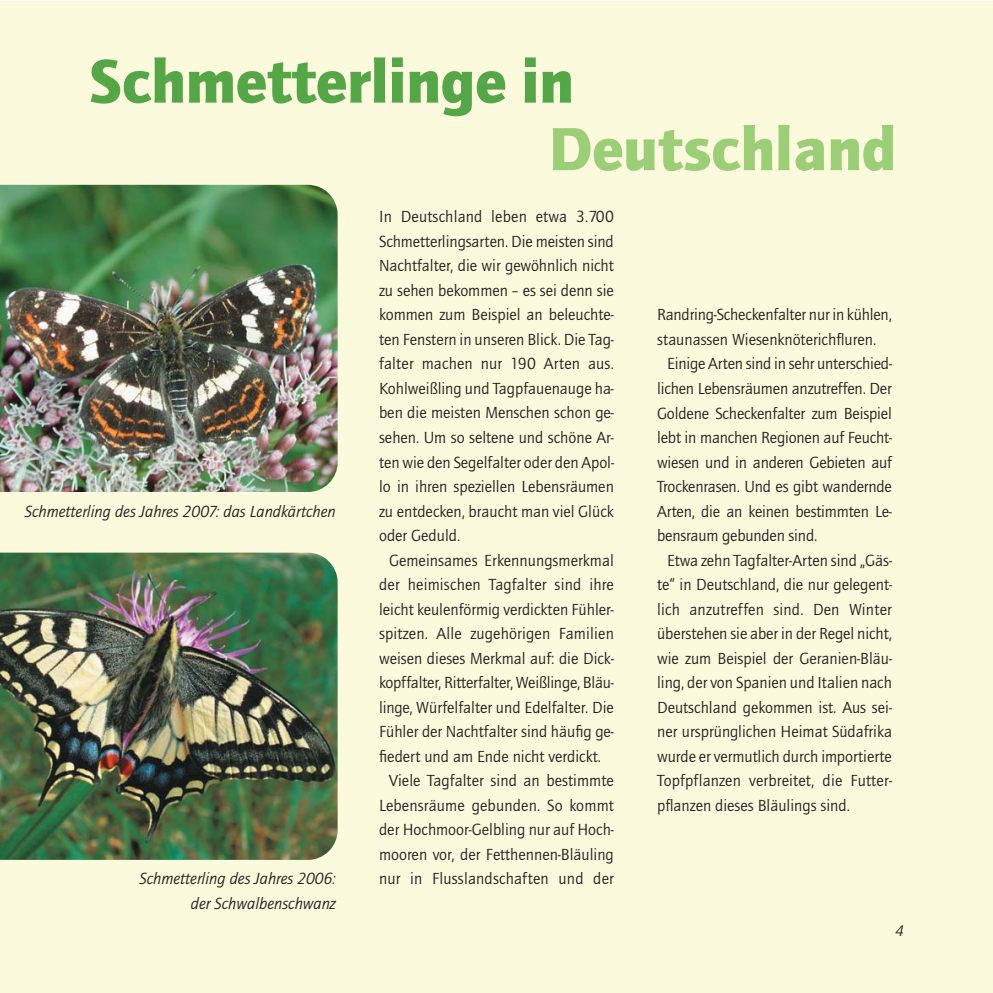
<style>
.page{position:relative;width:993px;height:993px;background:#fff}
.page>*{position:absolute;margin:0;border:0;box-sizing:border-box;transform-origin:0 0}
.t1{font:900 63px "Quay Itc T";color:#54a647}
.t2{font:900 63px "Quay Itc T";color:#9cce78}
.t3{font:16.62px "Quay Itc T";color:#231f20}
.t4{font:italic 16.62px/24.5px "Quay Itc T";color:#231f20;text-align:right}
.t5{font:italic 15.75px "Quay Itc T";color:#231f20}
</style>
<div class="page">
<div style="left:0;top:2px;width:992px;height:990px;background:#fbfadc"></div>
<img style="left:0;top:552px;width:337px;height:307px">
<img style="left:0;top:185px;width:337px;height:306px">
<h1 class="t1" style="left:89px;top:56px;width:486px">Schmetterlinge in</h1>
<h1 class="t2" style="left:548px;top:123px;width:349px">Deutschland</h1>
<p class="t4" style="left:25px;top:500px;width:312px">Schmetterling des Jahres 2007: das Landkärtchen</p>
<p class="t4" style="left:139px;top:867px;width:198px">Schmetterling des Jahres 2006: der Schwalbenschwanz</p>
<p class="t3" style="left:379px;top:210px;width:236px">In Deutschland leben etwa 3.700</p>
<p class="t3" style="left:379px;top:234px;width:236px">Schmetterlingsarten. Die meisten sind</p>
<p class="t3" style="left:379px;top:259px;width:236px">Nachtfalter, die wir gewöhnlich nicht</p>
<p class="t3" style="left:379px;top:283px;width:236px">zu sehen bekommen – es sei denn sie</p>
<p class="t3" style="left:379px;top:308px;width:236px">kommen zum Beispiel an beleuchte-</p>
<p class="t3" style="left:379px;top:332px;width:236px">ten Fenstern in unseren Blick. Die Tag-</p>
<p class="t3" style="left:379px;top:357px;width:236px">falter machen nur 190 Arten aus.</p>
<p class="t3" style="left:379px;top:381px;width:236px">Kohlweißling und Tagpfauenauge ha-</p>
<p class="t3" style="left:379px;top:406px;width:236px">ben die meisten Menschen schon ge-</p>
<p class="t3" style="left:379px;top:430px;width:236px">sehen. Um so seltene und schöne Ar-</p>
<p class="t3" style="left:379px;top:455px;width:236px">ten wie den Segelfalter oder den Apol-</p>
<p class="t3" style="left:379px;top:479px;width:236px">lo in ihren speziellen Lebensräumen</p>
<p class="t3" style="left:379px;top:504px;width:236px">zu entdecken, braucht man viel Glück</p>
<p class="t3" style="left:379px;top:528px;width:83px">oder Geduld.</p>
<p class="t3" style="left:389px;top:553px;width:226px">Gemeinsames Erkennungsmerkmal</p>
<p class="t3" style="left:379px;top:577px;width:236px">der heimischen Tagfalter sind ihre</p>
<p class="t3" style="left:379px;top:602px;width:236px">leicht keulenförmig verdickten Fühler-</p>
<p class="t3" style="left:379px;top:626px;width:236px">spitzen. Alle zugehörigen Familien</p>
<p class="t3" style="left:379px;top:651px;width:236px">weisen dieses Merkmal auf: die Dick-</p>
<p class="t3" style="left:379px;top:675px;width:236px">kopffalter, Ritterfalter, Weißlinge, Bläu-</p>
<p class="t3" style="left:379px;top:700px;width:236px">linge, Würfelfalter und Edelfalter. Die</p>
<p class="t3" style="left:379px;top:724px;width:236px">Fühler der Nachtfalter sind häufig ge-</p>
<p class="t3" style="left:379px;top:749px;width:223px">fiedert und am Ende nicht verdickt.</p>
<p class="t3" style="left:389px;top:773px;width:226px">Viele Tagfalter sind an bestimmte</p>
<p class="t3" style="left:379px;top:798px;width:236px">Lebensräume gebunden. So kommt</p>
<p class="t3" style="left:379px;top:822px;width:236px">der Hochmoor-Gelbling nur auf Hoch-</p>
<p class="t3" style="left:379px;top:847px;width:236px">mooren vor, der Fetthennen-Bläuling</p>
<p class="t3" style="left:379px;top:871px;width:236px">nur in Flusslandschaften und der</p>
<p class="t3" style="left:657px;top:308px;width:236px">Randring-Scheckenfalter nur in kühlen,</p>
<p class="t3" style="left:657px;top:332px;width:220px">staunassen Wiesenknöterichfluren.</p>
<p class="t3" style="left:666px;top:357px;width:226px">Einige Arten sind in sehr unterschied-</p>
<p class="t3" style="left:657px;top:381px;width:236px">lichen Lebensräumen anzutreffen. Der</p>
<p class="t3" style="left:657px;top:406px;width:236px">Goldene Scheckenfalter zum Beispiel</p>
<p class="t3" style="left:657px;top:430px;width:236px">lebt in manchen Regionen auf Feucht-</p>
<p class="t3" style="left:657px;top:455px;width:236px">wiesen und in anderen Gebieten auf</p>
<p class="t3" style="left:657px;top:479px;width:236px">Trockenrasen. Und es gibt wandernde</p>
<p class="t3" style="left:657px;top:504px;width:236px">Arten, die an keinen bestimmten Le-</p>
<p class="t3" style="left:657px;top:528px;width:162px">bensraum gebunden sind.</p>
<p class="t3" style="left:666px;top:553px;width:226px">Etwa zehn Tagfalter-Arten sind „Gäs-</p>
<p class="t3" style="left:657px;top:577px;width:236px">te“ in Deutschland, die nur gelegent-</p>
<p class="t3" style="left:657px;top:602px;width:236px">lich anzutreffen sind. Den Winter</p>
<p class="t3" style="left:657px;top:626px;width:236px">überstehen sie aber in der Regel nicht,</p>
<p class="t3" style="left:657px;top:651px;width:236px">wie zum Beispiel der Geranien-Bläu-</p>
<p class="t3" style="left:657px;top:675px;width:236px">ling, der von Spanien und Italien nach</p>
<p class="t3" style="left:657px;top:700px;width:236px">Deutschland gekommen ist. Aus sei-</p>
<p class="t3" style="left:657px;top:724px;width:236px">ner ursprünglichen Heimat Südafrika</p>
<p class="t3" style="left:657px;top:749px;width:236px">wurde er vermutlich durch importierte</p>
<p class="t3" style="left:657px;top:773px;width:236px">Topfpflanzen verbreitet, die Futter-</p>
<p class="t3" style="left:657px;top:798px;width:194px">pflanzen dieses Bläulings sind.</p>
<p class="t5" style="left:895px;top:923px;width:10px">4</p>
</div>
